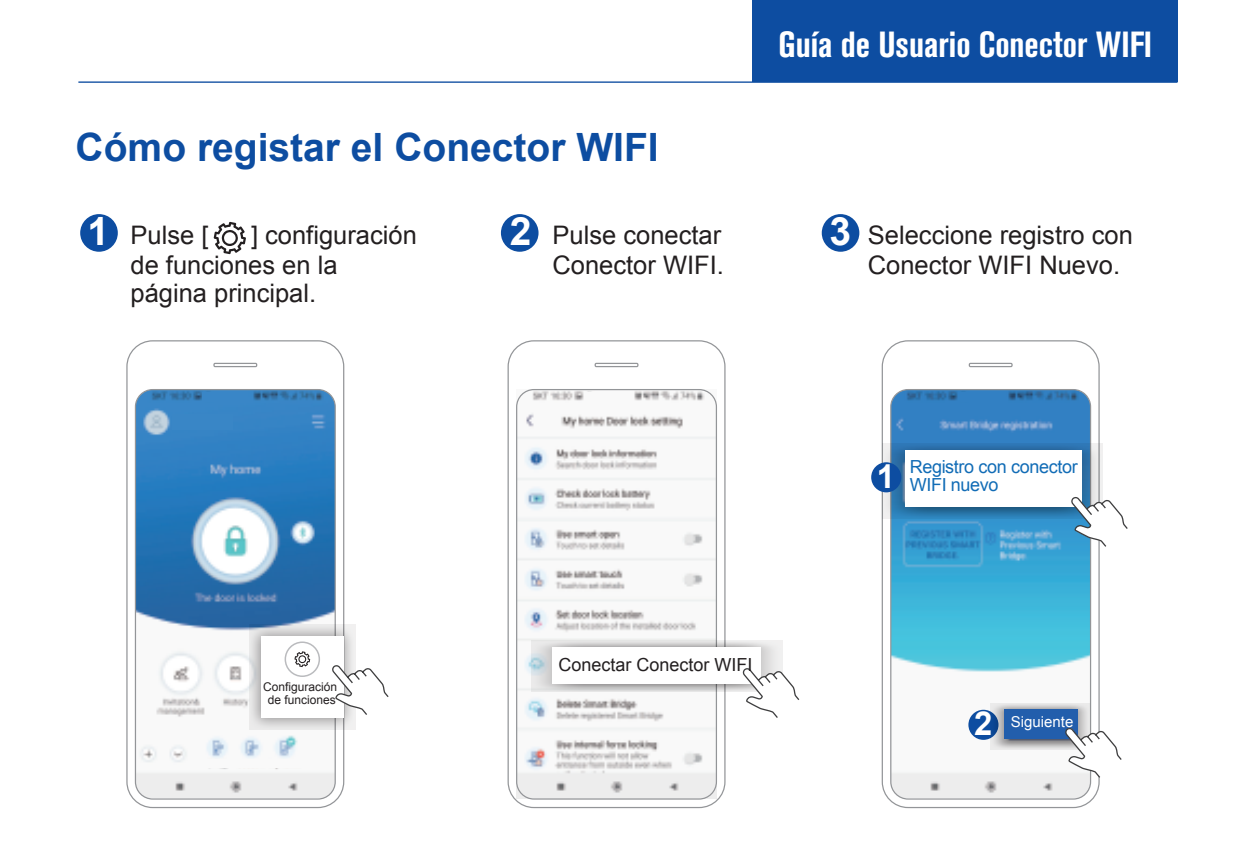
<style>
.page{position:relative;width:1259px;height:851px;background:#fff}
.page>*{position:absolute;margin:0;border:0;box-sizing:border-box;transform-origin:0 0}
.t1{font:700 39px "Arial";color:#0d4da1}
.t2{font:700 39px "Arial";color:#fff}
.t3{font:700 condensed 36px "Akzidenz Grotesk BQ";color:#fff}
.t4{font:700 33px "Arial";color:#fff}
.t5{font:25.5px/30.3px "Arial";color:#231f20}
.t6{font:18px/18.3px "Arial";letter-spacing:-.02em;color:#116cb6}
.t7{font:18px "Arial";color:#231f20}
.t8{font:15px "Arial";color:#fff}
.t9{font:12px/12.9px "Arial";color:#231f20;text-align:center}
.s1{font-weight:700;font-size:39px;color:#fff}
.s2{font-weight:700;font-size:33px}
</style>
<div class="page">
<div style="left:501px;top:214px;width:37px;height:38px;background:#0d4da1;border-radius:50%"></div>
<div style="left:821px;top:214px;width:38px;height:38px;background:#0d4da1;border-radius:50%"></div>
<hr style="left:78px;top:81px;width:1099px;height:2px;background:#0d4da1">
<div style="left:752px;top:0;width:426px;height:82px;background:#0d4da1"></div>
<svg style="left:214px;top:222px;width:32px;height:32px"></svg>
<div style="left:80px;top:214px;width:38px;height:38px;background:#0d4da1;border-radius:50%"></div>
<svg style="left:126px;top:340px;width:219px;height:468px"></svg>
<div style="left:135px;top:389px;width:201px;height:410px;border:1px solid #939598;border-radius:17px"></div>
<div style="left:213px;top:363px;width:44px;height:4px;border:1px solid #939598"></div>
<svg style="left:249px;top:624px;width:106px;height:106px;background:#d3d4d6"></svg>
<div style="left:261px;top:636px;width:82px;height:82px;background:#fff"></div>
<svg style="left:294px;top:651px;width:16px;height:16px"></svg>
<div style="left:284px;top:641px;width:36px;height:36px;border:2px solid #babbbe;border-radius:50%"></div>
<div style="left:172px;top:414px;width:61px;height:15px;background:#3986c6"></div>
<div style="left:206px;top:758px;width:105px;height:9px;background:#f9f9f9"></div>
<svg style="left:332px;top:663px;width:57px;height:53px"></svg>
<div style="left:202px;top:392px;width:12px;height:10px;background:#3986c7"></div>
<svg style="left:507px;top:340px;width:219px;height:468px"></svg>
<div style="left:516px;top:389px;width:201px;height:410px;border:1px solid #939598;border-radius:17px"></div>
<div style="left:594px;top:363px;width:44px;height:4px;border:1px solid #939598"></div>
<svg style="left:531px;top:640px;width:252px;height:52px;background:#d3d4d4"></svg>
<div style="left:552px;top:647px;width:208px;height:36px;background:#fff"></div>
<svg style="left:741px;top:666px;width:59px;height:52px"></svg>
<div style="left:584px;top:392px;width:12px;height:9px;background:#f9f9f9"></div>
<svg style="left:881px;top:340px;width:219px;height:468px"></svg>
<div style="left:890px;top:389px;width:201px;height:410px;border:1px solid #939598;border-radius:17px"></div>
<div style="left:968px;top:363px;width:44px;height:4px;border:1px solid #939598"></div>
<svg style="left:882px;top:443px;width:220px;height:76px;background:#4c86b1"></svg>
<div style="left:905px;top:450px;width:176px;height:57px;background:#fff"></div>
<svg style="left:1069px;top:495px;width:59px;height:53px"></svg>
<div style="left:871px;top:462px;width:30px;height:30px;background:#0d4da1;border-radius:50%"></div>
<div style="left:968px;top:709px;width:30px;height:30px;background:#0d4da1;border-radius:50%"></div>
<svg style="left:990px;top:703px;width:99px;height:46px;background:#b0b6c0"></svg>
<div style="left:1004px;top:709px;width:73px;height:29px;background:#225eac"></div>
<svg style="left:1063px;top:726px;width:59px;height:53px"></svg>
<div style="left:958px;top:392px;width:11px;height:10px;background:#3280c3"></div>
<h1 class="t1" style="left:76px;top:121px;width:584px">Cómo registar el Conector WIFI</h1>
<h2 class="t3" style="left:778px;top:24px;width:375px">Guía de Usuario Conector WIFI</h2>
<p class="t5" style="left:87px;top:220px;width:123px"><span class="s1">1</span> Pulse [</p>
<p class="t5" style="left:130px;top:220px;width:288px;text-indent:120px">] configuración de funciones en la</p>
<p class="t5" style="left:130px;top:278px;width:187px">página principal.</p>
<p class="t9" style="left:263px;top:680px;width:76px">Configuración de funciones</p>
<h1 class="t2" style="left:510px;top:206px;width:23px">2</h1>
<h1 class="t2" style="left:829px;top:206px;width:23px">3</h1>
<p class="t5" style="left:552px;top:220px;width:173px">Pulse conectar<br>Conector WIFI.</p>
<p class="t5" style="left:868px;top:220px;width:267px">Seleccione registro con<br>Conector WIFI Nuevo.</p>
<p class="t7" style="left:558px;top:653px;width:196px">Conectar Conector WIFI</p>
<p class="t4" style="left:876px;top:455px;width:20px">1</p>
<p class="t6" style="left:909px;top:458px;width:169px">Registro con conector<br>WIFI nuevo</p>
<p class="t8" style="left:974px;top:711px;width:101px"><span class="s2">2</span> Siguiente</p>
</div>
